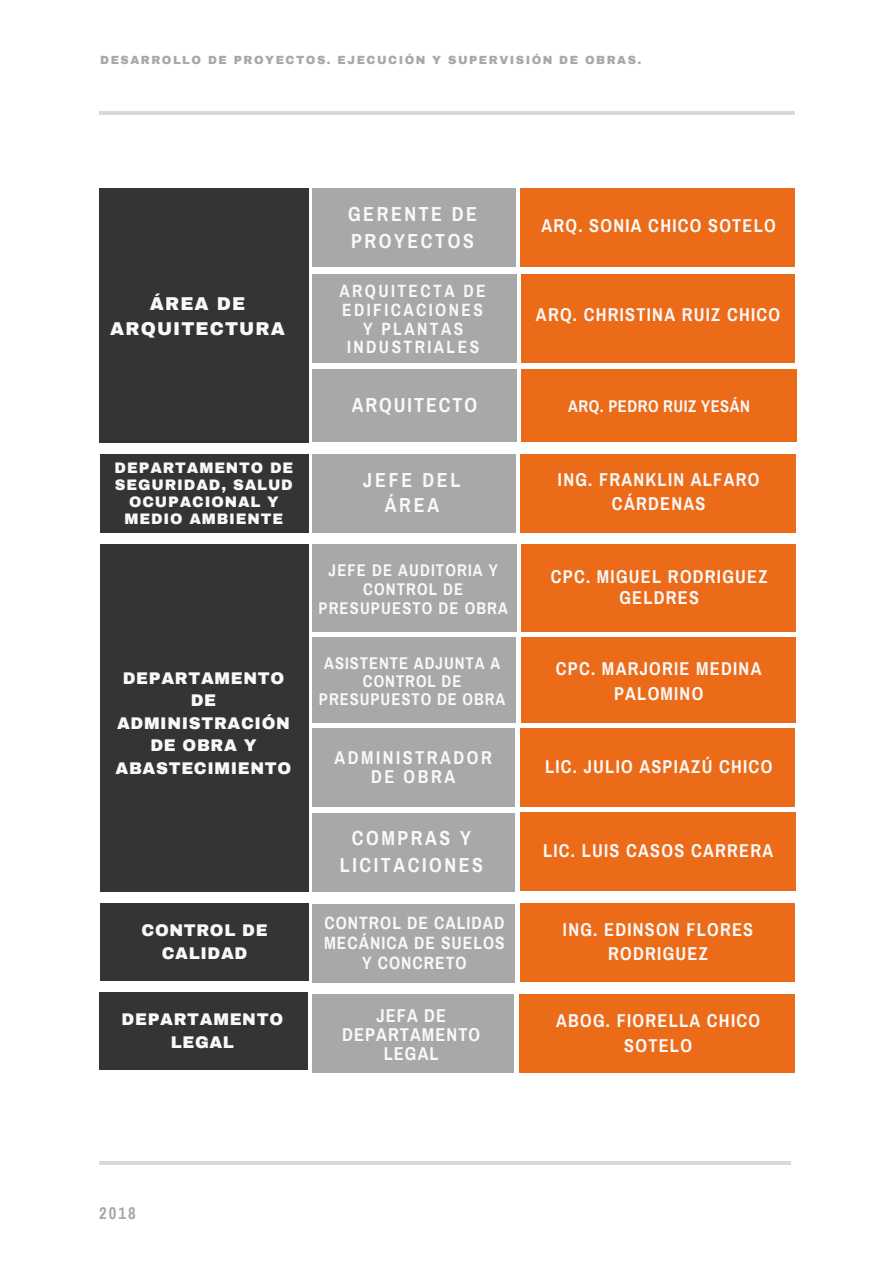
<style>
.page{position:relative;width:893px;height:1263px;background:#fff}
.page>*{position:absolute;margin:0;border:0;box-sizing:border-box;transform-origin:0 0}
.t1{font:700 19.8px/27px "Archivo Narrow";letter-spacing:.13em;color:#f9f9f9;text-align:center}
.t2{font:700 19.8px "Archivo Narrow";letter-spacing:.1em;color:#f9f9f9}
.t3{font:700 18.15px/24.8px "Archivo Narrow";letter-spacing:.07em;color:#f9f9f9;text-align:center}
.t4{font:700 18.15px/19.2px "Archivo Narrow";letter-spacing:.14em;color:#f9f9f9;text-align:center}
.t5{font:900 18.15px/24.8px "Archivo";letter-spacing:.06em;color:#f9f9f9;text-align:center}
.t6{font:700 17.4px/18.6px "Archivo Narrow";letter-spacing:.14em;color:#f9f9f9;text-align:center}
.t7{font:700 17.4px/20.2px "Archivo Narrow";letter-spacing:.06em;color:#f9f9f9;text-align:center}
.t8{font:700 16.5px/19.2px "Archivo Narrow";letter-spacing:.06em;color:#f9f9f9;text-align:center}
.t9{font:900 16.5px/22.5px "Archivo";letter-spacing:.04em;color:#f9f9f9;text-align:center}
.t10{font:700 16.5px "Archivo Narrow";letter-spacing:.03em;color:#f9f9f9}
.t11{font:700 16.5px "Archivo Narrow";color:#a8a8a8}
.t12{font:900 14.85px/17px "Archivo";letter-spacing:.06em;color:#f9f9f9;text-align:center}
.t13{font:900 11.55px "Archivo";letter-spacing:.13em;color:#a8a8a8}
</style>
<div class="page">
<hr style="left:99px;top:1161px;width:692px;height:3px;background:#d9d9d9">
<hr style="left:99px;top:111px;width:696px;height:4px;background:#d9d9d9">
<div style="left:99px;top:188px;width:210px;height:254px;background:#333434"></div>
<div style="left:312px;top:188px;width:204px;height:79px;background:#a8a8a8"></div>
<div style="left:520px;top:188px;width:275px;height:79px;background:#ec6b19"></div>
<div style="left:312px;top:274px;width:205px;height:89px;background:#a8a8a8"></div>
<div style="left:521px;top:274px;width:274px;height:89px;background:#ec6b19"></div>
<div style="left:100px;top:454px;width:208px;height:79px;background:#333434"></div>
<div style="left:312px;top:369px;width:205px;height:72px;background:#a8a8a8"></div>
<div style="left:521px;top:369px;width:276px;height:72px;background:#ec6b19"></div>
<div style="left:312px;top:454px;width:204px;height:79px;background:#a8a8a8"></div>
<div style="left:520px;top:454px;width:276px;height:79px;background:#ec6b19"></div>
<div style="left:312px;top:544px;width:205px;height:88px;background:#a8a8a8"></div>
<div style="left:521px;top:544px;width:275px;height:88px;background:#ec6b19"></div>
<div style="left:312px;top:637px;width:204px;height:86px;background:#a8a8a8"></div>
<div style="left:521px;top:637px;width:275px;height:86px;background:#ec6b19"></div>
<div style="left:312px;top:728px;width:203px;height:79px;background:#a8a8a8"></div>
<div style="left:520px;top:728px;width:275px;height:79px;background:#ec6b19"></div>
<div style="left:312px;top:813px;width:203px;height:79px;background:#a8a8a8"></div>
<div style="left:520px;top:812px;width:276px;height:79px;background:#ec6b19"></div>
<div style="left:312px;top:904px;width:203px;height:79px;background:#a8a8a8"></div>
<div style="left:520px;top:903px;width:275px;height:79px;background:#ec6b19"></div>
<div style="left:312px;top:994px;width:201px;height:79px;background:#a8a8a8"></div>
<div style="left:519px;top:994px;width:276px;height:79px;background:#ec6b19"></div>
<div style="left:100px;top:544px;width:209px;height:348px;background:#333434"></div>
<div style="left:100px;top:903px;width:209px;height:78px;background:#333434"></div>
<div style="left:99px;top:992px;width:208px;height:78px;background:#333434"></div>
<p class="t13" style="left:100px;top:54px;width:543px">DESARROLLO DE PROYECTOS. EJECUCIÓN Y SUPERVISIÓN DE OBRAS.</p>
<p class="t5" style="left:110px;top:291px;width:176px">ÁREA DE<br>ARQUITECTURA</p>
<p class="t12" style="left:115px;top:460px;width:180px">DEPARTAMENTO DE<br>SEGURIDAD, SALUD<br>OCUPACIONAL Y<br>MEDIO AMBIENTE</p>
<p class="t9" style="left:116px;top:667px;width:177px">DEPARTAMENTO<br>DE<br>ADMINISTRACIÓN<br>DE OBRA Y<br>ABASTECIMIENTO</p>
<p class="t9" style="left:141px;top:919px;width:128px">CONTROL DE<br>CALIDAD</p>
<p class="t9" style="left:122px;top:1008px;width:163px">DEPARTAMENTO<br>LEGAL</p>
<p class="t1" style="left:348px;top:201px;width:130px;text-align:left">GERENTE DE<br>PROYECTOS</p>
<p class="t6" style="left:339px;top:282px;width:148px">ARQUITECTA DE<br>EDIFICACIONES<br>Y PLANTAS<br>INDUSTRIALES</p>
<p class="t2" style="left:352px;top:394px;width:127px">ARQUITECTO</p>
<p class="t1" style="left:363px;top:468px;width:99px;line-height:24.8px">JEFE DEL<br>ÁREA</p>
<p class="t8" style="left:318px;top:561px;width:191px">JEFE DE AUDITORIA Y<br>CONTROL DE<br>PRESUPUESTO DE OBRA</p>
<p class="t8" style="left:319px;top:654px;width:188px;line-height:18px">ASISTENTE ADJUNTA A<br>CONTROL DE<br>PRESUPUESTO DE OBRA</p>
<p class="t3" style="left:541px;top:214px;width:236px">ARQ. SONIA CHICO SOTELO</p>
<p class="t3" style="left:536px;top:303px;width:246px">ARQ. CHRISTINA RUIZ CHICO</p>
<p class="t10" style="left:568px;top:398px;width:183px">ARQ. PEDRO RUIZ YESÁN</p>
<p class="t3" style="left:558px;top:467px;width:203px">ING. FRANKLIN ALFARO<br>CÁRDENAS</p>
<p class="t3" style="left:551px;top:566px;width:218px;line-height:21.5px">CPC. MIGUEL RODRIGUEZ<br>GELDRES</p>
<p class="t3" style="left:556px;top:656px;width:207px">CPC. MARJORIE MEDINA<br>PALOMINO</p>
<p class="t4" style="left:334px;top:748px;width:159px">ADMINISTRADOR<br>DE OBRA</p>
<p class="t3" style="left:545px;top:754px;width:229px">LIC. JULIO ASPIAZÚ CHICO</p>
<p class="t1" style="left:340px;top:825px;width:145px">COMPRAS Y<br>LICITACIONES</p>
<p class="t7" style="left:324px;top:912px;width:182px">CONTROL DE CALIDAD<br>MECÁNICA DE SUELOS<br>Y CONCRETO</p>
<p class="t3" style="left:543px;top:839px;width:232px">LIC. LUIS CASOS CARRERA</p>
<p class="t3" style="left:563px;top:918px;width:192px;line-height:23.7px">ING. EDINSON FLORES<br>RODRIGUEZ</p>
<p class="t3" style="left:342px;top:1006px;width:139px;line-height:19.2px">JEFA DE<br>DEPARTAMENTO<br>LEGAL</p>
<p class="t3" style="left:556px;top:1009px;width:205px">ABOG. FIORELLA CHICO<br>SOTELO</p>
<p class="t11" style="left:99px;top:1204px;width:38px">2018</p>
</div>
